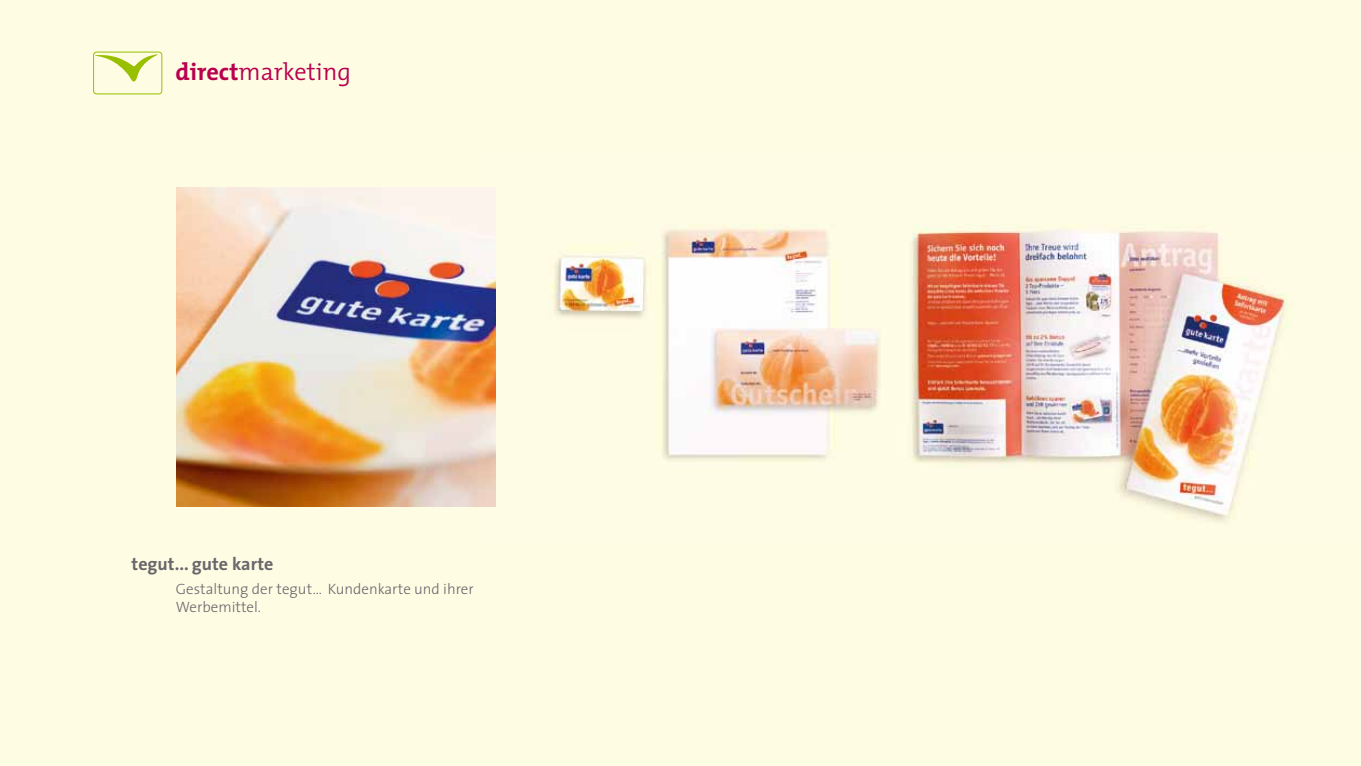
<style>
.page{position:relative;width:1361px;height:766px;background:#fff}
.page>*{position:absolute;margin:0;border:0;box-sizing:border-box;transform-origin:0 0}
.t1{font:300 24.3px "The Mix";color:#b9004e}
.t2{font:700 18px "The Sans";color:#68676b}
.t3{font:300 15px/18px "The Sans";color:#68676b}
.s1{font-weight:700}
</style>
<div class="page">
<div style="left:0;top:0;width:1361px;height:765px;background:#fffce4"></div>
<img style="left:480px;top:225px;width:812px;height:296px">
<img style="left:176px;top:187px;width:319px;height:319px">
<svg style="left:95px;top:54px;width:63px;height:27px"></svg>
<div style="left:93px;top:52px;width:69px;height:42px;border:1px solid #98c000;border-radius:3px"></div>
<h1 class="t1" style="left:176px;top:52px;width:177px"><span class="s1">direct</span>marketing</h1>
<p class="t2" style="left:132px;top:548px;width:143px">tegut... gute karte</p>
<p class="t3" style="left:176px;top:579px;width:299px">Gestaltung der tegut... Kundenkarte und ihrer<br>Werbemittel.</p>
</div>
